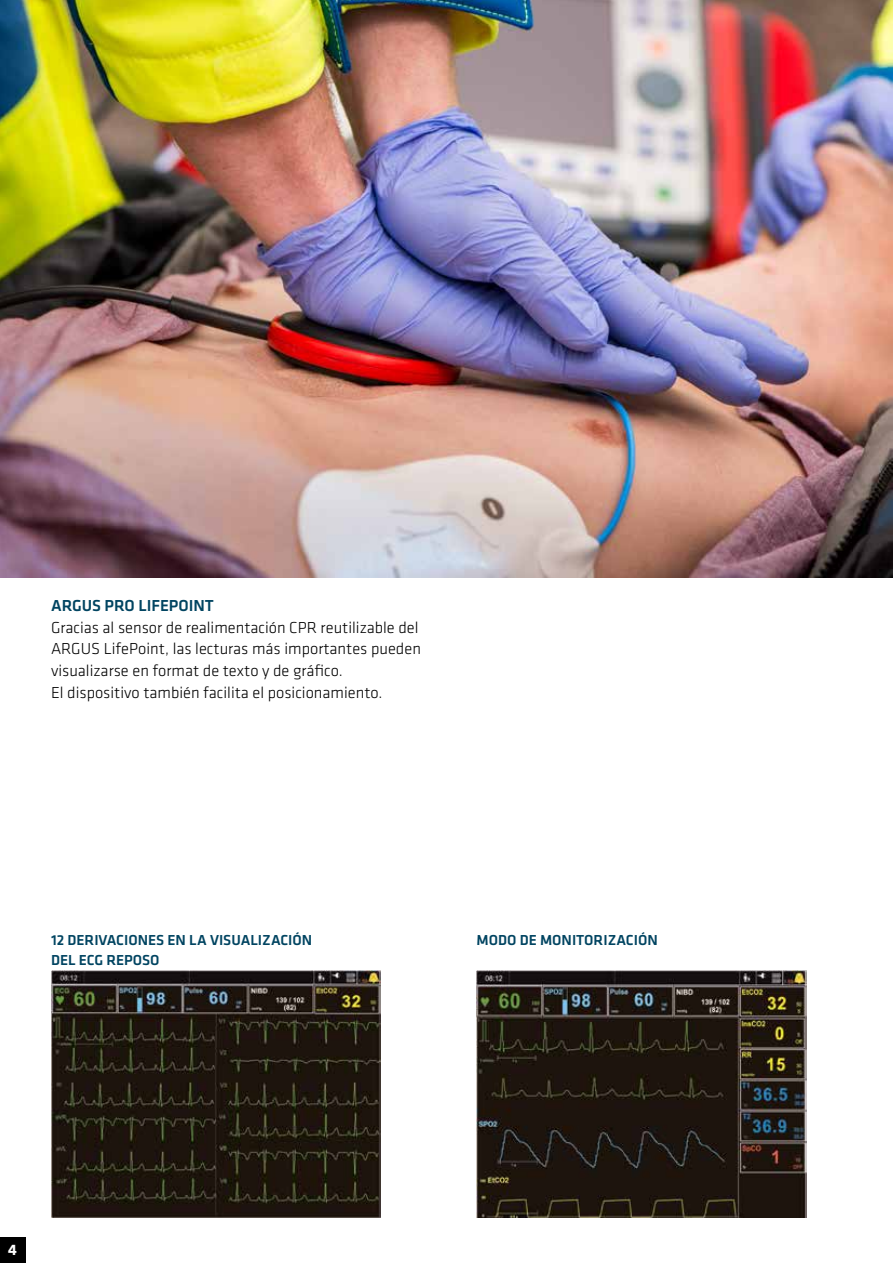
<style>
.page{position:relative;width:893px;height:1263px;background:#fff}
.page>*{position:absolute;margin:0;border:0;box-sizing:border-box;transform-origin:0 0}
.t1{font:300 16.5px/21.6px "Klavika";color:#000}
.t2{font:500 16.5px "Klavika";color:#004461}
.t3{font:700 15.75px "Klavika";color:#fff}
.t4{font:500 15px/19.6px "Klavika";color:#004461}
</style>
<div class="page">
<div style="left:0;top:1237px;width:25px;height:26px;background:#000"></div>
<img style="left:51px;top:970px;width:330px;height:248px">
<img style="left:477px;top:970px;width:329px;height:248px">
<img style="left:0;top:0;width:893px;height:578px">
<p class="t2" style="left:51px;top:594px;width:164px">ARGUS PRO LIFEPOINT</p>
<p class="t1" style="left:51px;top:616px;width:371px">Gracias al sensor de realimentación CPR reutilizable del ARGUS LifePoint, las lecturas más importantes pueden visualizarse en format de texto y de gráfico.<br>El dispositivo también facilita el posicionamiento.</p>
<p class="t4" style="left:51px;top:930px;width:263px">12 DERIVACIONES EN LA VISUALIZACIÓN<br>DEL ECG REPOSO</p>
<p class="t4" style="left:477px;top:930px;width:183px">MODO DE MONITORIZACIÓN</p>
<p class="t3" style="left:8px;top:1239px;width:10px">4</p>
</div>
